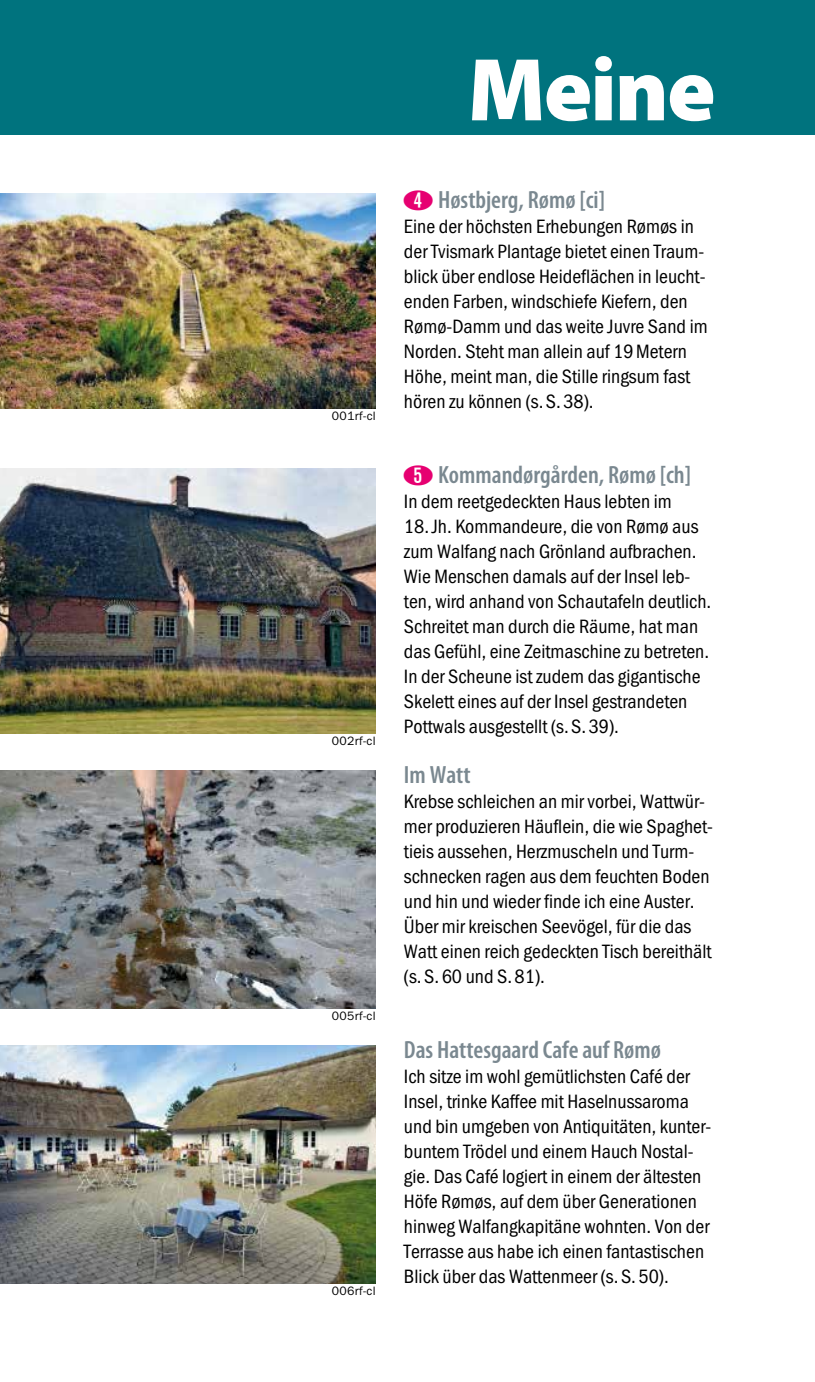
<style>
.page{position:relative;width:815px;height:1382px;background:#fff}
.page>*{position:absolute;margin:0;border:0;box-sizing:border-box;transform-origin:0 0}
.t1{font:900 90px "Myriad Pro";letter-spacing:-.02em;color:#fff}
.t2{font:600 condensed 25px "Myriad Pro";color:#7a8890}
.t3{font:20px/25px "Franklin Gothic URW Con Boo";color:#000}
.t4{font:12.5px "Franklin Gothic URW Boo";letter-spacing:.025em;color:#000}
.s1{font-family:"Nummern Gesamt";font-weight:400;font-stretch:normal;color:#e60071}
</style>
<div class="page">
<img style="left:0;top:193px;width:376px;height:215px">
<img style="left:0;top:469px;width:375px;height:264px">
<img style="left:0;top:770px;width:376px;height:238px">
<img style="left:0;top:1045px;width:376px;height:238px">
<div style="left:0;top:0;width:815px;height:135px;background:#00737e"></div>
<p class="t4" style="left:332px;top:408px;width:45px">001rf-cl</p>
<p class="t4" style="left:332px;top:733px;width:45px">002rf-cl</p>
<p class="t4" style="left:332px;top:1008px;width:45px">005rf-cl</p>
<p class="t4" style="left:332px;top:1283px;width:45px">006rf-cl</p>
<h1 class="t1" style="left:468px;top:39px;width:249px">Meine</h1>
<p class="t2" style="left:404px;top:186px;width:203px"><span class="s1">④</span> Høstbjerg, Rømø [ci]</p>
<p class="t3" style="left:404px;top:214px;width:305px">Eine der höchsten Erhebungen Rømøs in der Tvismark Plantage bietet einen Traum&shy;blick über endlose Heideflächen in leucht&shy;enden Farben, windschiefe Kiefern, den Rømø-Damm und das weite Juvre Sand im Norden. Steht man allein auf 19Metern Höhe, meint man, die Stille ringsum fast hören zu können (s.S.38).</p>
<p class="t2" style="left:404px;top:461px;width:289px"><span class="s1">⑤</span> Kommandørgården, Rømø [ch]</p>
<p class="t3" style="left:404px;top:489px;width:309px">In dem reetgedeckten Haus lebten im 18.Jh. Kommandeure, die von Rømø aus zum Walfang nach Grönland aufbrachen.<br>Wie Menschen damals auf der Insel leb&shy;ten, wird anhand von Schautafeln deutlich.<br>Schreitet man durch die Räume, hat man das Gefühl, eine Zeitmaschine zu betreten.<br>In der Scheune ist zudem das gigantische Skelett eines auf der Insel gestrandeten Pottwals ausgestellt (s.S.39).</p>
<p class="t2" style="left:404px;top:761px;width:68px">Im Watt</p>
<p class="t3" style="left:404px;top:789px;width:311px">Krebse schleichen an mir vorbei, Wattwür&shy;mer produzieren Häuflein, die wie Spaghet&shy;tieis aussehen, Herzmuscheln und Turm&shy;schnecken ragen aus dem feuchten Boden und hin und wieder finde ich eine Auster.<br>Über mir kreischen Seevögel, für die das Watt einen reich gedeckten Tisch bereithält (s.S.60 und S.81).</p>
<p class="t2" style="left:404px;top:1036px;width:259px">Das Hattesgaard Cafe auf Rømø</p>
<p class="t3" style="left:404px;top:1064px;width:309px">Ich sitze im wohl gemütlichsten Café der Insel, trinke Kaffee mit Haselnussaroma und bin umgeben von Antiquitäten, kunter&shy;buntem Trödel und einem Hauch Nostal&shy;gie. Das Café logiert in einem der ältesten Höfe Rømøs, auf dem über Generationen hinweg Walfangkapitäne wohnten. Von der Terrasse aus habe ich einen fantastischen Blick über das Wattenmeer (s.S.50).</p>
</div>
